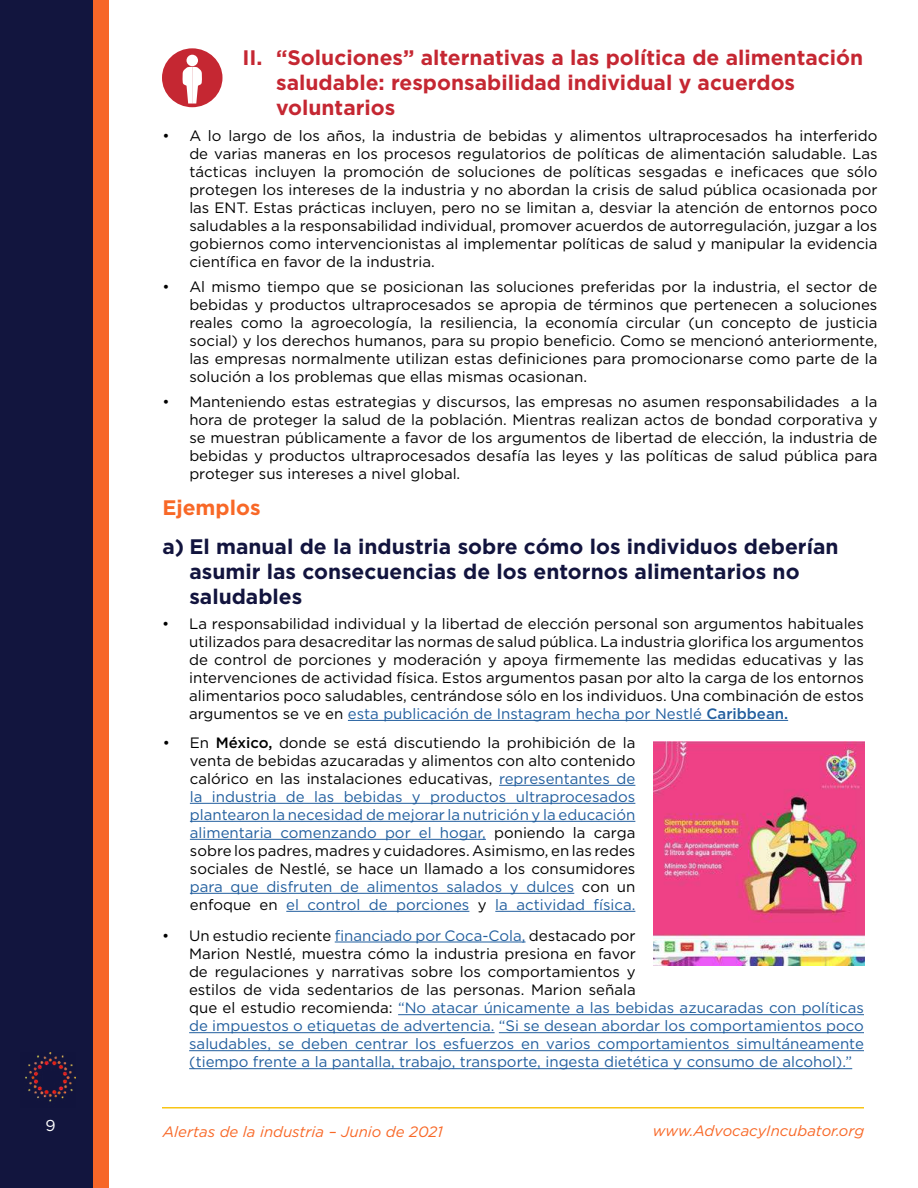
<style>
.page{position:relative;width:918px;height:1188px;background:#fff}
.page>*{position:absolute;margin:0;border:0;box-sizing:border-box;transform-origin:0 0}
.t1{font:700 21px/25.2px "Gotham";color:#12143e}
.t2{font:700 21px/25.2px "Gotham";color:#c52732}
.t3{font:700 21px "Gotham";color:#f86827}
.t4{font:15.75px "Gotham";color:#fff}
.t5{font:15px/18px "Gotham";color:#000;text-align:justify}
.t6{font:15px/18.1px "Gotham";color:#215e9e}
.t7{font:italic 15px "Gotham";color:#f86827}
.s1{color:#215e9e}
.s2{font-weight:500;color:#215e9e}
.s3{font-weight:500}
.s4{color:#000}
</style>
<div class="page">
<div style="left:0;top:0;width:101px;height:1188px;background:#12153e"></div>
<div style="left:93px;top:0;width:16px;height:1188px;background:#f76628"></div>
<img style="left:25px;top:1053px;width:50px;height:49px">
<hr style="left:162px;top:1107px;width:702px;height:1px;background:#f8c515">
<hr style="left:348px;top:720px;width:440px;height:1px;background:#215e9e">
<hr style="left:499px;top:785px;width:136px;height:1px;background:#215e9e">
<hr style="left:190px;top:803px;width:445px;height:1px;background:#215e9e">
<hr style="left:190px;top:821px;width:445px;height:1px;background:#215e9e">
<hr style="left:190px;top:839px;width:296px;height:1px;background:#215e9e">
<hr style="left:190px;top:893px;width:384px;height:1px;background:#215e9e">
<hr style="left:286px;top:911px;width:183px;height:1px;background:#215e9e">
<hr style="left:495px;top:911px;width:140px;height:1px;background:#215e9e">
<img style="left:654px;top:742px;width:210px;height:223px">
<hr style="left:335px;top:942px;width:191px;height:1px;background:#215e9e">
<hr style="left:398px;top:1014px;width:466px;height:1px;background:#215e9e">
<hr style="left:189px;top:1032px;width:306px;height:1px;background:#215e9e">
<hr style="left:499px;top:1032px;width:365px;height:1px;background:#215e9e">
<hr style="left:189px;top:1050px;width:675px;height:1px;background:#215e9e">
<hr style="left:189px;top:1068px;width:663px;height:1px;background:#215e9e">
<div style="left:162px;top:48px;width:61px;height:59px;background:#c52732;border-radius:50%"></div>
<div style="left:187px;top:55px;width:11px;height:11px;background:#fff;border-radius:50%"></div>
<svg style="left:182px;top:67px;width:20px;height:37px"></svg>
<p class="t4" style="left:45px;top:1115px;width:12px">9</p>
<h1 class="t2" style="left:276px;top:45px;width:589px;text-indent:-34px">II. “Soluciones” alternativas a las política de alimentación saludable: responsabilidad individual y acuerdos voluntarios</h1>
<p class="t5" style="left:189px;top:127px;width:690px;text-indent:-27px">• A lo largo de los años, la industria de bebidas y alimentos ultraprocesados ha interferido de varias maneras en los procesos regulatorios de políticas de alimentación saludable. Las tácticas incluyen la promoción de soluciones de políticas sesgadas e ineficaces que sólo protegen los intereses de la industria y no abordan la crisis de salud pública ocasionada por las ENT. Estas prácticas incluyen, pero no se limitan a, desviar la atención de entornos poco saludables a la responsabilidad individual, promover acuerdos de autorregulación, juzgar a los gobiernos como intervencionistas al implementar políticas de salud y manipular la evidencia científica en favor de la industria.</p>
<p class="t5" style="left:189px;top:277px;width:690px;text-indent:-27px">• Al mismo tiempo que se posicionan las soluciones preferidas por la industria, el sector de bebidas y productos ultraprocesados se apropia de términos que pertenecen a soluciones reales como la agroecología, la resiliencia, la economía circular (un concepto de justicia social) y los derechos humanos, para su propio beneficio. Como se mencionó anteriormente, las empresas normalmente utilizan estas definiciones para promocionarse como parte de la solución a los problemas que ellas mismas ocasionan.</p>
<p class="t5" style="left:189px;top:392px;width:690px;text-indent:-27px">• Manteniendo estas estrategias y discursos, las empresas no asumen responsabilidades a la hora de proteger la salud de la población. Mientras realizan actos de bondad corporativa y se muestran públicamente a favor de los argumentos de libertad de elección, la industria de bebidas y productos ultraprocesados desafía las leyes y las políticas de salud pública para proteger sus intereses a nivel global.</p>
<h1 class="t3" style="left:162px;top:493px;width:100px">Ejemplos</h1>
<h1 class="t1" style="left:189px;top:533px;width:651px;text-indent:-27px">a) El manual de la industria sobre cómo los individuos deberían asumir las consecuencias de los entornos alimentarios no saludables</h1>
<p class="t5" style="left:189px;top:614px;width:676px;text-indent:-27px">• La responsabilidad individual y la libertad de elección personal son argumentos habituales utilizados para desacreditar las normas de salud pública. La industria glorifica los argumentos de control de porciones y moderación y apoya firmemente las medidas educativas y las intervenciones de actividad física. Estos argumentos pasan por alto la carga de los entornos alimentarios poco saludables, centrándose sólo en los individuos. Una combinación de estos argumentos se ve en <span class="s1">esta publicación de Instagram hecha por Nestlé</span> <span class="s2">Caribbean.</span></p>
<p class="t5" style="left:190px;top:733px;width:447px;text-indent:-27px">• En <span class="s3">México,</span> donde se está discutiendo la prohibición de la venta de bebidas azucaradas y alimentos con alto contenido calórico en las instalaciones educativas, <span class="s1">representantes de la industria de las bebidas y productos ultraprocesados plantearon la necesidad de mejorar la nutrición y la educación alimentaria comenzando por el hogar,</span> poniendo la carga sobre los padres, madres y cuidadores. Asimismo, en las redes sociales de Nestlé, se hace un llamado a los consumidores <span class="s1">para que disfruten de alimentos salados y dulces</span> con un enfoque en <span class="s1">el control de porciones</span> y <span class="s1">la actividad física.</span></p>
<p class="t6" style="left:189px;top:926px;width:677px;text-indent:-27px"><span class="s4">• Un estudio reciente</span> financiado por Coca-Cola, <span class="s4">destacado por<br>Marion Nestlé, muestra cómo la industria presiona en favor<br>de regulaciones y narrativas sobre los comportamientos y<br>estilos de vida sedentarios de las personas. Marion señala<br>que el estudio recomienda:</span> “No atacar únicamente a las bebidas azucaradas con políticas de impuestos o etiquetas de advertencia. “Si se desean abordar los comportamientos poco saludables, se deben centrar los esfuerzos en varios comportamientos simultáneamente (tiempo frente a la pantalla, trabajo, transporte, ingesta dietética y consumo de alcohol).”</p>
<p class="t7" style="left:163px;top:1122px;width:282px">Alertas de la industria – Junio de 2021</p>
<p class="t7" style="left:653px;top:1121px;width:213px">www.AdvocacyIncubator.org</p>
</div>
